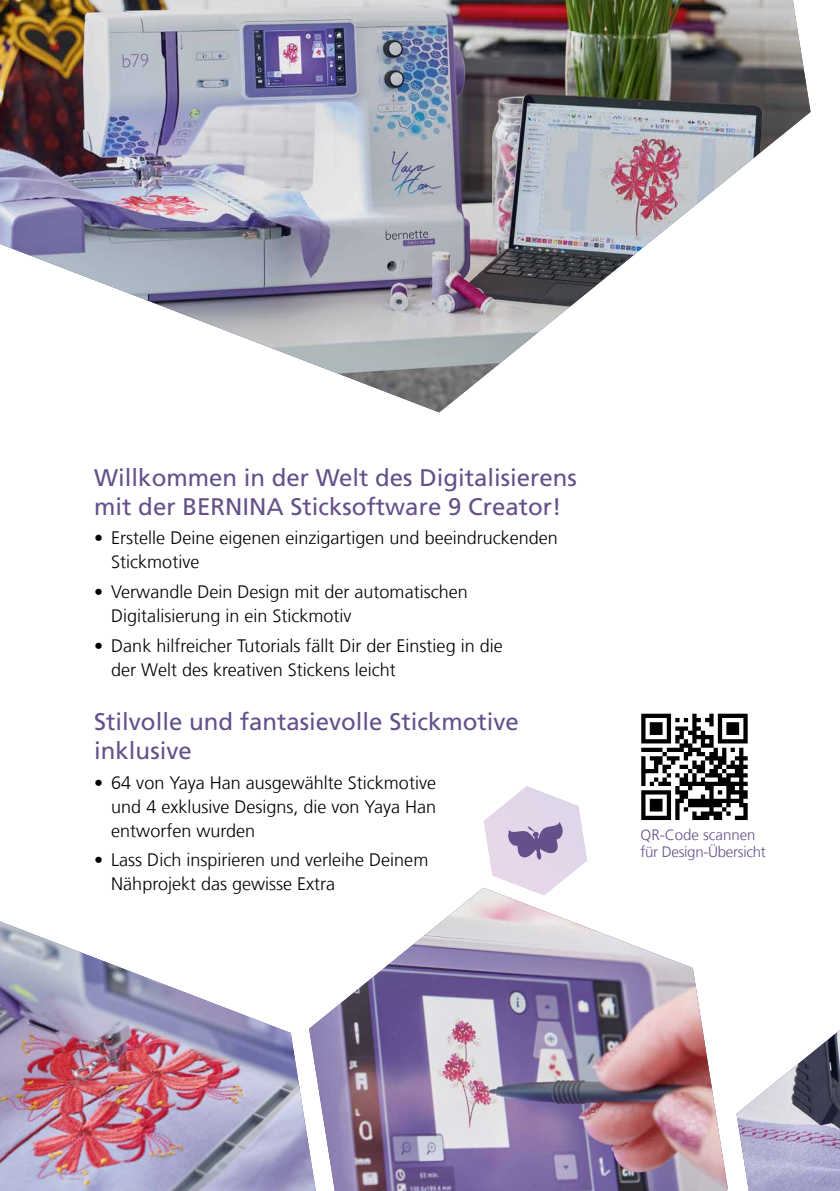
<style>
.page{position:relative;width:840px;height:1191px;background:#fff}
.page>*{position:absolute;margin:0;border:0;box-sizing:border-box;transform-origin:0 0}
.t1{font:24px/28.8px "Frutiger LT Com";color:#65508a}
.t2{font:300 18px/24px "Frutiger LT Com";color:#000}
.t3{font:300 15px/17px "Frutiger LT Com";letter-spacing:-.02em;color:#65508a}
</style>
<div class="page">
<svg style="left:484px;top:786px;width:102px;height:101px"></svg>
<img style="left:0;top:921px;width:309px;height:270px">
<img style="left:309px;top:887px;width:418px;height:304px">
<img style="left:0;top:0;width:810px;height:412px">
<svg style="left:641px;top:713px;width:106px;height:107px"></svg>
<img style="left:736px;top:1031px;width:103px;height:160px">
<h1 class="t1" style="left:94px;top:463px;width:484px">Willkommen in der Welt des Digitalisierens mit der BERNINA Sticksoftware 9 Creator!</h1>
<p class="t2" style="left:111px;top:526px;width:448px;text-indent:-17px">• Erstelle Deine eigenen einzigartigen und beeindruckenden<br>Stickmotive</p>
<p class="t2" style="left:111px;top:580px;width:358px;text-indent:-17px">• Verwandle Dein Design mit der automatischen<br>Digitalisierung in ein Stickmotiv</p>
<p class="t2" style="left:111px;top:633px;width:393px;text-indent:-17px">• Dank hilfreicher Tutorials fällt Dir der Einstieg in die der Welt des kreativen Stickens leicht</p>
<h1 class="t1" style="left:94px;top:707px;width:426px">Stilvolle und fantasievolle Stickmotive inklusive</h1>
<p class="t2" style="left:111px;top:770px;width:326px;text-align:justify;text-indent:-17px">• 64 von Yaya Han ausgewählte Stickmotive und 4 exklusive Designs, die von Yaya Han entworfen wurden</p>
<p class="t2" style="left:111px;top:848px;width:318px;text-indent:-17px">• Lass Dich inspirieren und verleihe Deinem<br>Nähprojekt das gewisse Extra</p>
<p class="t3" style="left:640px;top:826px;width:127px">QR-Code scannen für Design-Übersicht</p>
</div>
